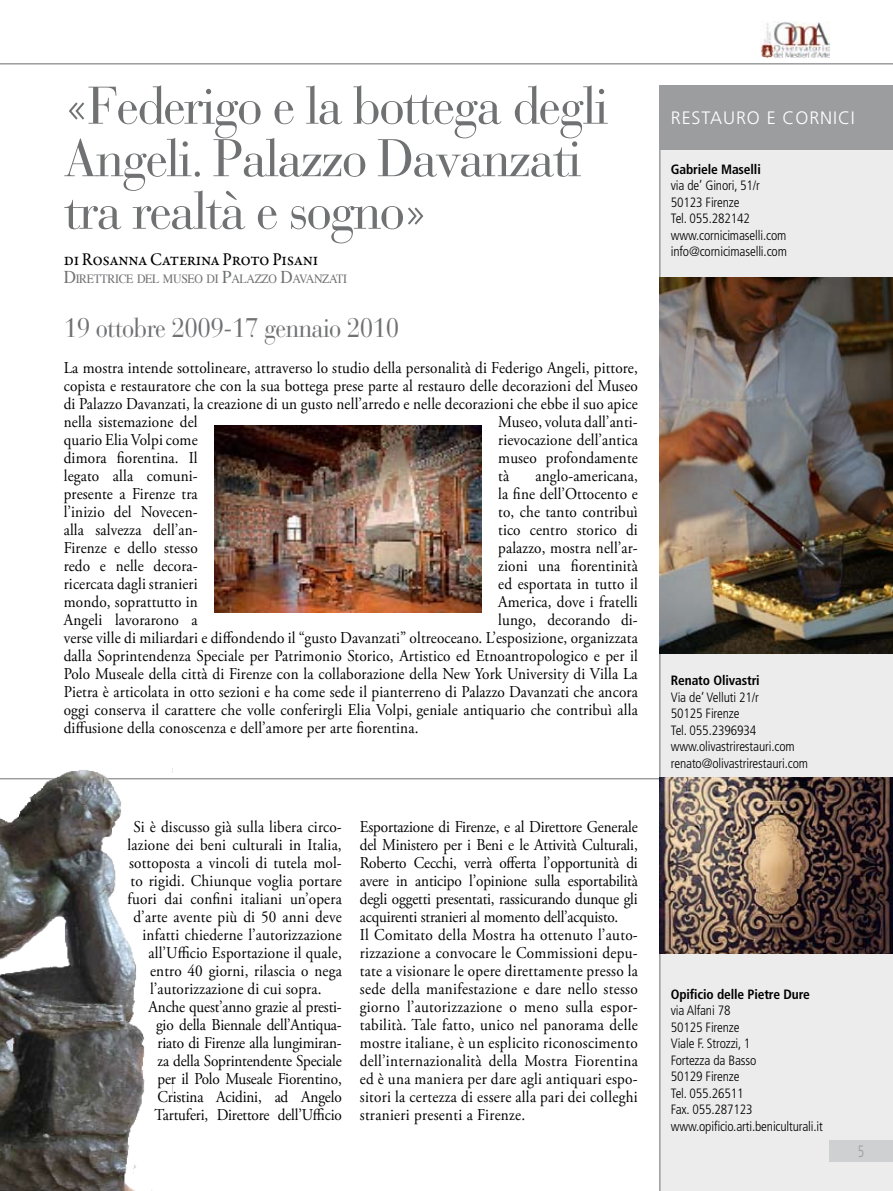
<style>
.page{position:relative;width:893px;height:1191px;background:#fff}
.page>*{position:absolute;margin:0;border:0;box-sizing:border-box;transform-origin:0 0}
.t1{font:52.5px/52.5px "Bauer Bodoni Std";letter-spacing:-.04em;color:#707173}
.t2{font:27px "Bauer Bodoni Std";letter-spacing:-.025em;color:#707173;scale:.9 1}
.t3{font:500 18px "Garamond Premr Pro";letter-spacing:-.02em;color:#000;scale:.94 1}
.t4{font:300 18px "Frutiger LT Std";color:#fff}
.t5{font:16.5px/18px "Adobe Garamond Pro";letter-spacing:.01em;color:#000;text-align:justify;scale:.92 1}
.t6{font:16.5px "Adobe Garamond Pro";letter-spacing:-.01em;color:#000;scale:.92 1}
.t7{font:300 condensed 13.5px/16.5px "Frutiger LT Std";letter-spacing:-.01em;color:#000}
.t8{font:700 condensed 13.5px "Frutiger LT Std";letter-spacing:-.01em;color:#000}
.t9{font:12.6px "Times";letter-spacing:-.03em;color:#707173;scale:.94 1}
.s1{font-size:18px}
</style>
<div class="page">
<div style="left:659px;top:150px;width:234px;height:1041px;background:#ececed"></div>
<div style="left:829px;top:1140px;width:64px;height:21px;background:#cfd0d1"></div>
<img style="left:761px;top:21px;width:68px;height:36px">
<hr style="left:0;top:63px;width:893px;height:2px;background:#9c9d9f">
<hr style="left:0;top:778px;width:660px;height:1px;background:#9c9d9f">
<div style="left:659px;top:85px;width:234px;height:65px;background:#9c9d9f"></div>
<img style="left:215px;top:425px;width:266px;height:187px">
<img style="left:0;top:770px;width:172px;height:421px">
<img style="left:659px;top:277px;width:234px;height:377px">
<img style="left:659px;top:777px;width:234px;height:176px">
<h1 class="t1" style="left:64px;top:80px;width:546px">«Federigo e la bottega degli<br>Angeli. Palazzo Davanzati tra realtà e sogno»</h1>
<p class="t3" style="left:64px;top:248px;width:272px">di Rosanna Caterina Proto Pisani</p>
<p class="t9" style="left:64px;top:270px;width:303px"><span class="s1">D</span>IRETTRICE DEL MUSEO DI <span class="s1">P</span>ALAZZO <span class="s1">D</span>AVANZATI</p>
<h2 class="t2" style="left:64px;top:311px;width:374px">19 ottobre 2009-17 gennaio 2010</h2>
<p class="t5" style="left:64px;top:359px;width:625px">La mostra intende sottolineare, attraverso lo studio della personalità di Federigo Angeli, pittore, copista e restauratore che con la sua bottega prese parte al restauro delle decorazioni del Museo di Palazzo Davanzati, la creazione di un gusto nell’arredo e nelle decorazioni che ebbe il suo apice nella sistemazione del</p>
<p class="t5" style="left:498px;top:413px;width:153px">Museo, voluta dall’anti-</p>
<p class="t5" style="left:64px;top:431px;width:147px">quario Elia Volpi come</p>
<p class="t5" style="left:498px;top:431px;width:153px">rievocazione dell’antica</p>
<p class="t5" style="left:64px;top:449px;width:147px">dimora fiorentina. Il</p>
<p class="t5" style="left:498px;top:449px;width:153px">museo profondamente</p>
<p class="t5" style="left:64px;top:467px;width:147px">legato alla comuni-</p>
<p class="t5" style="left:498px;top:467px;width:13px">tà</p>
<p class="t5" style="left:536px;top:467px;width:113px">anglo-americana,</p>
<p class="t5" style="left:64px;top:485px;width:147px">presente a Firenze tra</p>
<p class="t5" style="left:498px;top:485px;width:153px">la fine dell’Ottocento e</p>
<p class="t5" style="left:64px;top:503px;width:147px">l’inizio del Novecen-</p>
<p class="t5" style="left:498px;top:503px;width:153px">to, che tanto contribuì</p>
<p class="t5" style="left:64px;top:521px;width:147px">alla salvezza dell’an-</p>
<p class="t5" style="left:498px;top:521px;width:153px">tico centro storico di</p>
<p class="t5" style="left:64px;top:539px;width:147px">Firenze e dello stesso</p>
<p class="t5" style="left:498px;top:539px;width:153px">palazzo, mostra nell’ar-</p>
<p class="t5" style="left:64px;top:557px;width:147px">redo e nelle decora-</p>
<p class="t5" style="left:498px;top:557px;width:153px">zioni una fiorentinità</p>
<p class="t5" style="left:64px;top:575px;width:147px">ricercata dagli stranieri</p>
<p class="t5" style="left:498px;top:575px;width:153px">ed esportata in tutto il</p>
<p class="t5" style="left:64px;top:593px;width:147px">mondo, soprattutto in</p>
<p class="t5" style="left:498px;top:593px;width:153px">America, dove i fratelli</p>
<p class="t5" style="left:64px;top:611px;width:147px">Angeli lavorarono a</p>
<p class="t5" style="left:64px;top:611px;width:625px;text-indent:434px">lungo, decorando di&shy;verse ville di miliardari e diffondendo il “gusto Davanzati” oltreoceano. L’esposizione, organizzata dalla Soprintendenza Speciale per Patrimonio Storico, Artistico ed Etnoantropologico e per il Polo Museale della città di Firenze con la collaborazione della New York University di Villa La Pietra è articolata in otto sezioni e ha come sede il pianterreno di Palazzo Davanzati che ancora oggi conserva il carattere che volle conferirgli Elia Volpi, geniale antiquario che contribuì alla diffusione della conoscenza e dell’amore per arte fiorentina.</p>
<p class="t5" style="left:134px;top:818px;width:228px">Si è discusso già sulla libera circo-</p>
<p class="t5" style="left:128px;top:836px;width:234px">lazione dei beni culturali in Italia,</p>
<p class="t5" style="left:129px;top:854px;width:233px">sottoposta a vincoli di tutela mol-</p>
<p class="t5" style="left:131px;top:872px;width:231px">to rigidi. Chiunque voglia portare</p>
<p class="t5" style="left:128px;top:890px;width:234px">fuori dai confini italiani un’opera</p>
<p class="t5" style="left:134px;top:908px;width:228px">d’arte avente più di 50 anni deve</p>
<p class="t5" style="left:143px;top:926px;width:218px">infatti chiederne l’autorizzazione</p>
<p class="t5" style="left:149px;top:944px;width:212px">all’Ufficio Esportazione il quale,</p>
<p class="t5" style="left:150px;top:962px;width:210px">entro 40 giorni, rilascia o nega</p>
<p class="t5" style="left:150px;top:980px;width:188px">l’autorizzazione di cui sopra.</p>
<p class="t6" style="left:149px;top:996px;width:212px">Anche quest’anno grazie al presti-</p>
<p class="t6" style="left:156px;top:1014px;width:203px">gio della Biennale dell’Antiqua-</p>
<p class="t6" style="left:158px;top:1032px;width:202px">riato di Firenze alla lungimiran-</p>
<p class="t6" style="left:158px;top:1050px;width:202px">za della Soprintendente Speciale</p>
<p class="t6" style="left:158px;top:1068px;width:202px">per il Polo Museale Fiorentino,</p>
<p class="t6" style="left:158px;top:1086px;width:202px">Cristina Acidini, ad Angelo</p>
<p class="t6" style="left:155px;top:1104px;width:205px">Tartuferi, Direttore dell’Ufficio</p>
<p class="t5" style="left:360px;top:818px;width:304px;text-align:left">Esportazione di Firenze, e al Direttore Generale del Ministero per i Beni e le Attività Culturali, Roberto Cecchi, verrà offerta l’opportunità di avere in anticipo l’opinione sulla esportabilità degli oggetti presentati, rassicurando dunque gli acquirenti stranieri al momento dell’acquisto.<br>Il Comitato della Mostra ha ottenuto l’auto&shy;rizzazione a convocare le Commissioni depu&shy;tate a visionare le opere direttamente presso la sede della manifestazione e dare nello stesso giorno l’autorizzazione o meno sulla espor&shy;tabilità. Tale fatto, unico nel panorama delle mostre italiane, è un esplicito riconoscimento dell’internazionalità della Mostra Fiorentina ed è una maniera per dare agli antiquari espo&shy;sitori la certezza di essere alla pari dei colleghi stranieri presenti a Firenze.</p>
<p class="t4" style="left:671px;top:108px;width:23px">RESTAURO</p>
<p class="t4" style="left:767px;top:108px;width:27px">E CORNICI</p>
<p class="t8" style="left:671px;top:161px;width:92px">Gabriele Maselli</p>
<p class="t7" style="left:671px;top:177px;width:118px">via de’ Ginori, 51/r<br>50123 Firenze<br>Tel. 055.282142 www.cornicimaselli.com info@cornicimaselli.com</p>
<p class="t8" style="left:671px;top:672px;width:91px">Renato Olivastri</p>
<p class="t7" style="left:671px;top:689px;width:139px">Via de’ Velluti 21/r<br>50125 Firenze<br>Tel. 055.2396934 www.olivastrirestauri.com renato@olivastrirestauri.com</p>
<p class="t8" style="left:671px;top:986px;width:141px">Opificio delle Pietre Dure</p>
<p class="t7" style="left:671px;top:1002px;width:154px">via Alfani 78<br>50125 Firenze<br>Viale F. Strozzi, 1<br>Fortezza da Basso<br>50129 Firenze<br>Tel. 055.26511<br>Fax. 055.287123 www.opificio.arti.beniculturali.it</p>
</div>
